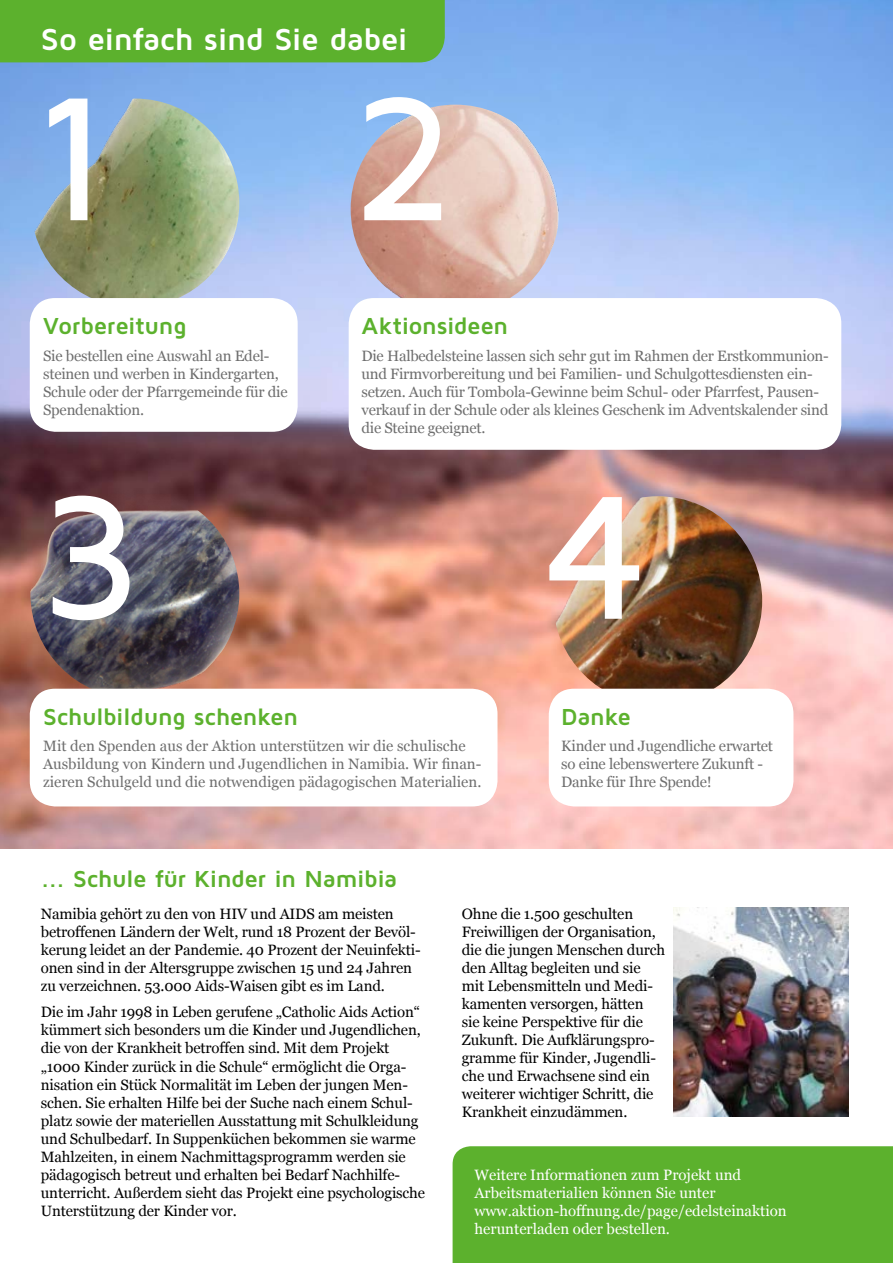
<style>
.page{position:relative;width:893px;height:1263px;background:#fff}
.page>*{position:absolute;margin:0;border:0;box-sizing:border-box;transform-origin:0 0}
.t1{font:500 182.4px "Maven Pro";color:#fff}
.t2{font:700 31.5px "Maven Pro";letter-spacing:-.015em;color:#fff}
.t3{font:700 24px "Maven Pro";letter-spacing:-.015em;color:#5cb12d}
.t4{font:15px/18px "Georgia";letter-spacing:-.01em;color:#000}
.t5{font:15px/18px "Georgia";letter-spacing:-.015em;color:#6e6e6e}
.t6{font:15px/18px "Georgia";color:#fff}
</style>
<div class="page">
<img style="left:0;top:0;width:893px;height:849px">
<div style="left:0;top:0;width:445px;height:62px;background:#5cb12d"></div>
<img style="left:30px;top:99px;width:209px;height:208px;border-radius:104px">
<div style="left:30px;top:298px;width:268px;height:134px;background:#fff;border-radius:26px"></div>
<img style="left:553px;top:496px;width:209px;height:209px;border-radius:104px">
<div style="left:549px;top:689px;width:244px;height:117px;background:#fff;border-radius:26px"></div>
<img style="left:351px;top:105px;width:209px;height:209px;border-radius:104px">
<div style="left:349px;top:298px;width:492px;height:152px;background:#fff;border-radius:26px"></div>
<img style="left:30px;top:489px;width:209px;height:209px;border-radius:104px">
<div style="left:30px;top:689px;width:467px;height:117px;background:#fff;border-radius:26px"></div>
<div style="left:453px;top:1146px;width:440px;height:117px;background:#5cb12d"></div>
<img style="left:674px;top:908px;width:175px;height:209px">
<h2 class="t2" style="left:41px;top:20px;width:368px">So einfach sind Sie dabei</h2>
<h1 class="t1" style="left:30px;top:44px;width:84px">1</h1>
<h3 class="t3" style="left:43px;top:311px;width:145px">Vorbereitung</h3>
<p class="t5" style="left:43px;top:346px;width:246px">Sie bestellen eine Auswahl an Edel&shy;steinen und werben in Kindergarten,<br>Schule oder der Pfarrgemeinde für die<br>Spendenaktion.</p>
<h1 class="t1" style="left:38px;top:443px;width:108px">3</h1>
<h1 class="t1" style="left:350px;top:44px;width:107px">2</h1>
<h3 class="t3" style="left:361px;top:311px;width:148px">Aktionsideen</h3>
<p class="t5" style="left:361px;top:346px;width:469px">Die Halbedelsteine lassen sich sehr gut im Rahmen der Erstkommunion&shy;und Firmvorbereitung und bei Familien- und Schulgottesdiensten ein&shy;setzen. Auch für Tombola-Gewinne beim Schul- oder Pfarrfest, Pausen&shy;verkauf in der Schule oder als kleines Geschenk im Adventskalender sind die Steine geeignet.</p>
<h1 class="t1" style="left:542px;top:443px;width:109px">4</h1>
<h3 class="t3" style="left:43px;top:701px;width:257px">Schulbildung schenken</h3>
<p class="t5" style="left:43px;top:737px;width:440px">Mit den Spenden aus der Aktion unterstützen wir die schulische<br>Ausbildung von Kindern und Jugendlichen in Namibia. Wir finan&shy;zieren Schulgeld und die notwendigen pädagogischen Materialien.</p>
<h3 class="t3" style="left:561px;top:701px;width:71px">Danke</h3>
<p class="t5" style="left:561px;top:737px;width:213px">Kinder und Jugendliche erwartet so eine lebenswertere Zukunft -<br>Danke für Ihre Spende!</p>
<h3 class="t3" style="left:41px;top:863px;width:358px">... Schule für Kinder in Namibia</h3>
<p class="t4" style="left:41px;top:904px;width:381px">Namibia gehört zu den von HIV und AIDS am meisten betroffenen Ländern der Welt, rund 18 Prozent der Bevöl&shy;kerung leidet an der Pandemie. 40 Prozent der Neuinfekti&shy;onen sind in der Altersgruppe zwischen 15 und 24 Jahren zu verzeichnen. 53.000 Aids-Waisen gibt es im Land.</p>
<p class="t4" style="left:41px;top:1003px;width:386px">Die im Jahr 1998 in Leben gerufene „Catholic Aids Action“ kümmert sich besonders um die Kinder und Jugendlichen, die von der Krankheit betroffen sind. Mit dem Projekt „1000 Kinder zurück in die Schule“ ermöglicht die Orga&shy;nisation ein Stück Normalität im Leben der jungen Men&shy;schen. Sie erhalten Hilfe bei der Suche nach einem Schul&shy;platz sowie der materiellen Ausstattung mit Schulkleidung und Schulbedarf. In Suppenküchen bekommen sie warme Mahlzeiten, in einem Nachmittagsprogramm werden sie pädagogisch betreut und erhalten bei Bedarf Nachhilfe&shy;unterricht. Außerdem sieht das Projekt eine psychologische Unterstützung der Kinder vor.</p>
<p class="t4" style="left:462px;top:904px;width:205px">Ohne die 1.500 geschulten<br>Freiwilligen der Organisation, die die jungen Menschen durch den Alltag begleiten und sie mit Lebensmitteln und Medi&shy;kamenten versorgen, hätten<br>sie keine Perspektive für die<br>Zukunft. Die Aufklärungspro&shy;gramme für Kinder, Jugendli&shy;che und Erwachsene sind ein weiterer wichtiger Schritt, die<br>Krankheit einzudämmen.</p>
<p class="t6" style="left:475px;top:1165px;width:314px">Weitere Informationen zum Projekt und Arbeitsmaterialien können Sie unter www.aktion-hoffnung.de/page/edelsteinaktion herunterladen oder bestellen.</p>
</div>
